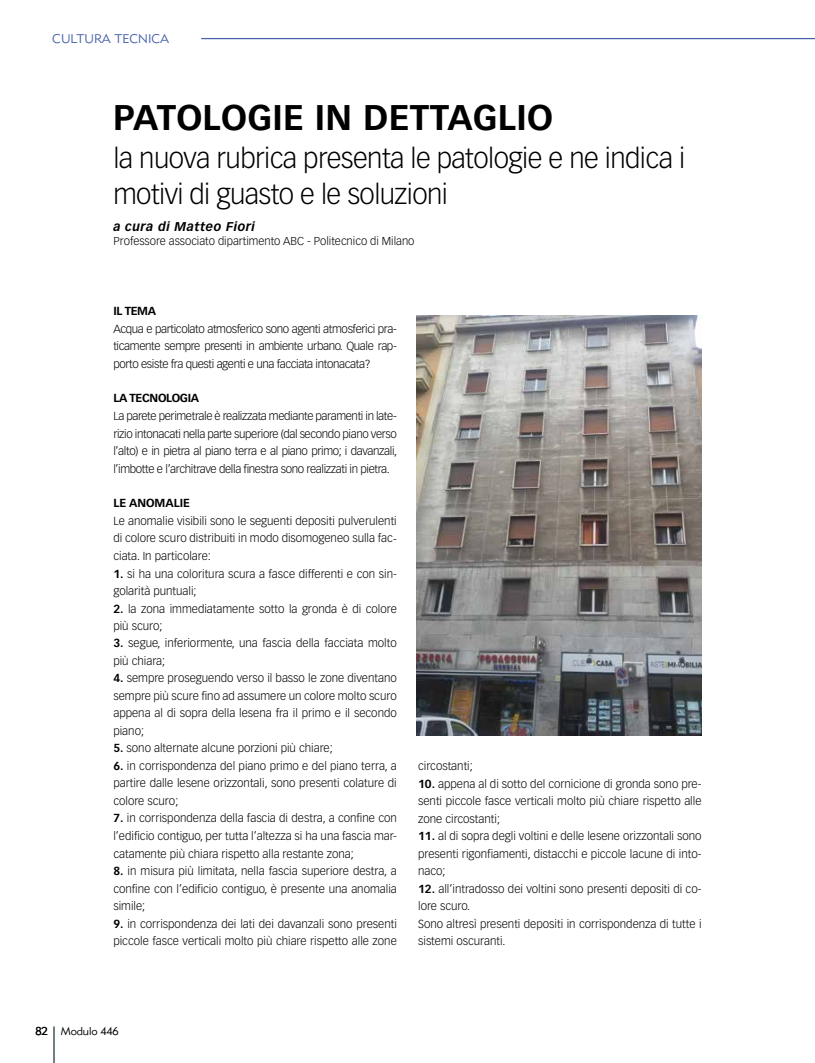
<style>
.page{position:relative;width:815px;height:1063px;background:#fff}
.page>*{position:absolute;margin:0;border:0;box-sizing:border-box;transform-origin:0 0}
.t1{font:700 35px "Vectora LT Std";letter-spacing:.01em;color:#000}
.t2{font:300 27.5px/35px "Vectora LT Std";letter-spacing:-.02em;color:#000}
.t3{font:italic 700 12.5px "Vectora LT Std";letter-spacing:.04em;color:#000}
.t4{font:12.5px "Metro Lite LT Two";color:#4762ab}
.t5{font:300 11.5px/17.5px "Vectora LT Std";color:#000;text-align:justify}
.t6{font:700 11.5px "Vectora LT Std";letter-spacing:-.03em;color:#000}
.t7{font:700 11.5px "Vectora LT Std";color:#000}
.t8{font:300 11.25px "Vectora LT Std";color:#000}
.t9{font:11.25px "Metro Lite LT Two";letter-spacing:-.015em;color:#000}
.s1{font-weight:700}
</style>
<div class="page">
<hr style="left:53px;top:1027px;width:2px;height:36px;background:#717e86">
<hr style="left:201px;top:38px;width:614px;height:1px;background:#4762ab">
<img style="left:416px;top:315px;width:286px;height:420px">
<p class="t4" style="left:52px;top:31px;width:119px">CULTURA TECNICA</p>
<h1 class="t1" style="left:113px;top:96px;width:441px">PATOLOGIE IN DETTAGLIO</h1>
<h2 class="t2" style="left:113px;top:142px;width:573px">la nuova rubrica presenta le patologie e ne indica i motivi di guasto e le soluzioni</h2>
<p class="t3" style="left:113px;top:220px;width:143px">a cura di Matteo Fiori</p>
<p class="t8" style="left:113px;top:235px;width:303px">Professore associato dipartimento ABC - Politecnico di Milano</p>
<p class="t6" style="left:113px;top:304px;width:44px">IL TEMA</p>
<p class="t5" style="left:113px;top:320px;width:285px">Acqua e particolato atmosferico sono agenti atmosferici pra&shy;ticamente sempre presenti in ambiente urbano. Quale rap&shy;porto esiste fra questi agenti e una facciata intonacata?</p>
<p class="t6" style="left:113px;top:391px;width:87px">LA TECNOLOGIA</p>
<p class="t5" style="left:113px;top:407px;width:285px">La parete perimetrale è realizzata mediante paramenti in late&shy;rizio intonacati nella parte superiore (dal secondo piano verso l’alto) e in pietra al piano terra e al piano primo; i davanzali, l’imbotte e l’architrave della finestra sono realizzati in pietra.</p>
<p class="t7" style="left:113px;top:496px;width:78px">LE ANOMALIE</p>
<p class="t5" style="left:113px;top:512px;width:285px">Le anomalie visibili sono le seguenti depositi pulverulenti di colore scuro distribuiti in modo disomogeneo sulla fac&shy;ciata. In particolare:</p>
<p class="t5" style="left:113px;top:565px;width:285px"><span class="s1">1.</span> si ha una coloritura scura a fasce differenti e con sin&shy;golarità puntuali;</p>
<p class="t5" style="left:113px;top:600px;width:285px"><span class="s1">2.</span> la zona immediatamente sotto la gronda è di colore più scuro;</p>
<p class="t5" style="left:113px;top:635px;width:285px"><span class="s1">3.</span> segue, inferiormente, una fascia della facciata molto più chiara;</p>
<p class="t5" style="left:113px;top:670px;width:285px"><span class="s1">4.</span> sempre proseguendo verso il basso le zone diventano sempre più scure fino ad assumere un colore molto scuro appena al di sopra della lesena fra il primo e il secondo piano;</p>
<p class="t5" style="left:113px;top:740px;width:221px"><span class="s1">5.</span> sono alternate alcune porzioni più chiare;</p>
<p class="t5" style="left:113px;top:757px;width:285px"><span class="s1">6.</span> in corrispondenza del piano primo e del piano terra, a partire dalle lesene orizzontali, sono presenti colature di colore scuro;</p>
<p class="t5" style="left:113px;top:810px;width:285px"><span class="s1">7.</span> in corrispondenza della fascia di destra, a confine con l’edificio contiguo, per tutta l’altezza si ha una fascia mar&shy;catamente più chiara rispetto alla restante zona;</p>
<p class="t5" style="left:113px;top:862px;width:285px"><span class="s1">8.</span> in misura più limitata, nella fascia superiore destra, a confine con l’edificio contiguo, è presente una anomalia simile;</p>
<p class="t5" style="left:113px;top:915px;width:285px"><span class="s1">9.</span> in corrispondenza dei lati dei davanzali sono presenti piccole fasce verticali molto più chiare rispetto alle zone</p>
<p class="t5" style="left:418px;top:757px;width:56px">circostanti;</p>
<p class="t5" style="left:418px;top:775px;width:285px"><span class="s1">10.</span> appena al di sotto del cornicione di gronda sono pre&shy;senti piccole fasce verticali molto più chiare rispetto alle zone circostanti;</p>
<p class="t5" style="left:418px;top:827px;width:285px"><span class="s1">11.</span> al di sopra degli voltini e delle lesene orizzontali sono presenti rigonfiamenti, distacchi e piccole lacune di into&shy;naco;</p>
<p class="t5" style="left:418px;top:880px;width:285px;text-align:left"><span class="s1">12.</span> all’intradosso dei voltini sono presenti depositi di co&shy;lore scuro.<br>Sono altresì presenti depositi in corrispondenza di tutte i sistemi oscuranti.</p>
<p class="t9" style="left:35px;top:1025px;width:85px">82 Modulo 446</p>
</div>
